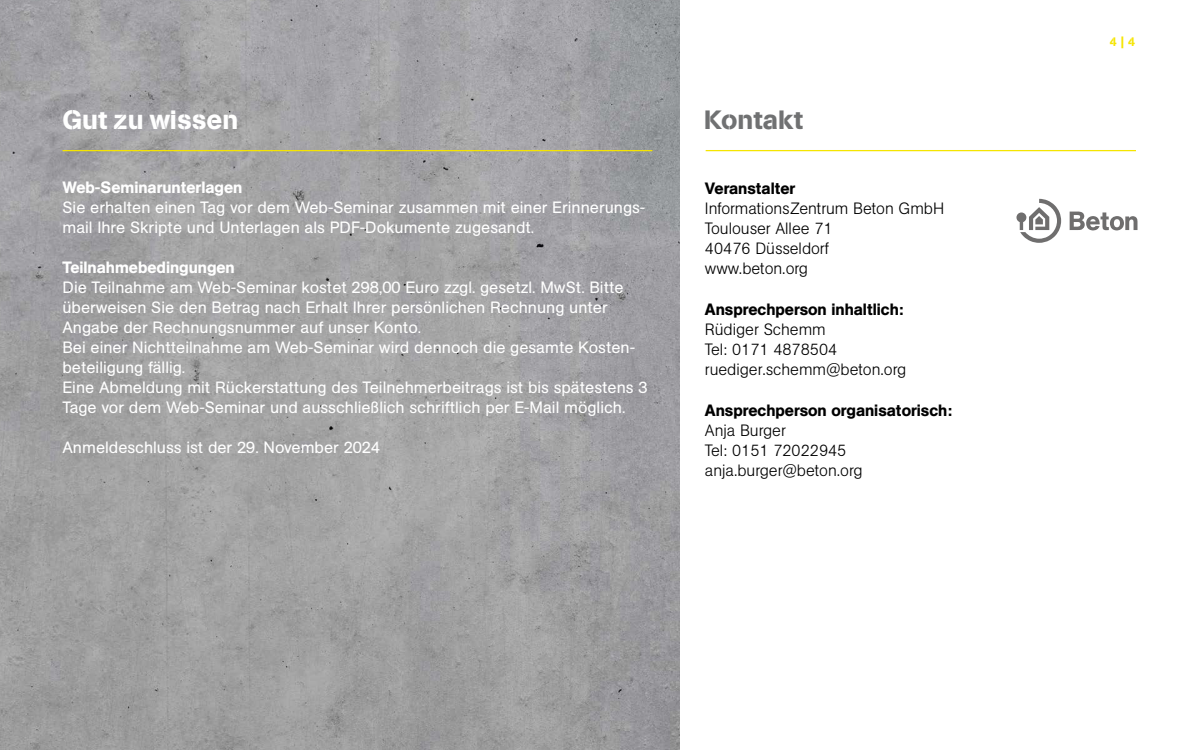
<style>
.page{position:relative;width:1200px;height:750px;background:#fff}
.page>*{position:absolute;margin:0;border:0;box-sizing:border-box;transform-origin:0 0}
.t1{font:26.25px "AG Book Std Stencil";color:#fff}
.t2{font:26.25px "AG Book Std Stencil";color:#707172}
.t3{font:16.25px/20px "AG Book Pro";color:#fff}
.t4{font:300 16.25px/20px "AG Book Pro";color:#000}
.t5{font:500 16.25px "AG Book Pro";color:#000}
.t6{font:500 16.25px "AG Book Pro";color:#fff}
.t7{font:12.5px "AG Book Std Stencil";color:#f5e500}
</style>
<div class="page">
<img style="left:0;top:0;width:679px;height:750px">
<hr style="left:62px;top:150px;width:590px;height:1px;background:#f5e500">
<hr style="left:706px;top:150px;width:430px;height:1px;background:#f5e500">
<svg style="left:1016px;top:199px;width:45px;height:44px"></svg>
<svg style="left:1070px;top:212px;width:68px;height:18px"></svg>
<h1 class="t1" style="left:62px;top:104px;width:177px">Gut zu wissen</h1>
<p class="t6" style="left:62px;top:177px;width:181px">Web-Seminarunterlagen</p>
<p class="t3" style="left:62px;top:198px;width:584px">Sie erhalten einen Tag vor dem Web-Seminar zusammen mit einer Erinnerungs&shy;mail Ihre Skripte und Unterlagen als PDF-Dokumente zugesandt.</p>
<p class="t6" style="left:62px;top:257px;width:174px">Teilnahmebedingungen</p>
<p class="t3" style="left:62px;top:278px;width:586px">Die Teilnahme am Web-Seminar kostet 298,00 Euro zzgl. gesetzl. MwSt. Bitte überweisen Sie den Betrag nach Erhalt Ihrer persönlichen Rechnung unter Angabe der Rechnungsnummer auf unser Konto.<br>Bei einer Nichtteilnahme am Web-Seminar wird dennoch die gesamte Kosten&shy;beteiligung fällig.<br>Eine Abmeldung mit Rückerstattung des Teilnehmerbeitrags ist bis spätestens 3<br>Tage vor dem Web-Seminar und ausschließlich schriftlich per E-Mail möglich.</p>
<p class="t3" style="left:62px;top:438px;width:319px">Anmeldeschluss ist der 29. November 2024</p>
<h1 class="t2" style="left:704px;top:104px;width:100px">Kontakt</h1>
<p class="t5" style="left:705px;top:177px;width:92px">Veranstalter</p>
<p class="t4" style="left:705px;top:198px;width:241px">InformationsZentrum Beton GmbH<br>Toulouser Allee 71<br>40476 Düsseldorf<br>www.beton.org</p>
<p class="t5" style="left:705px;top:299px;width:200px">Ansprechperson inhaltlich:</p>
<p class="t4" style="left:705px;top:319px;width:203px">Rüdiger Schemm<br>Tel: 0171 4878504 ruediger.schemm@beton.org</p>
<p class="t5" style="left:705px;top:400px;width:249px">Ansprechperson organisatorisch:</p>
<p class="t4" style="left:705px;top:420px;width:159px">Anja Burger<br>Tel: 0151 72022945 anja.burger@beton.org</p>
<p class="t7" style="left:1110px;top:34px;width:27px">4 | 4</p>
</div>
